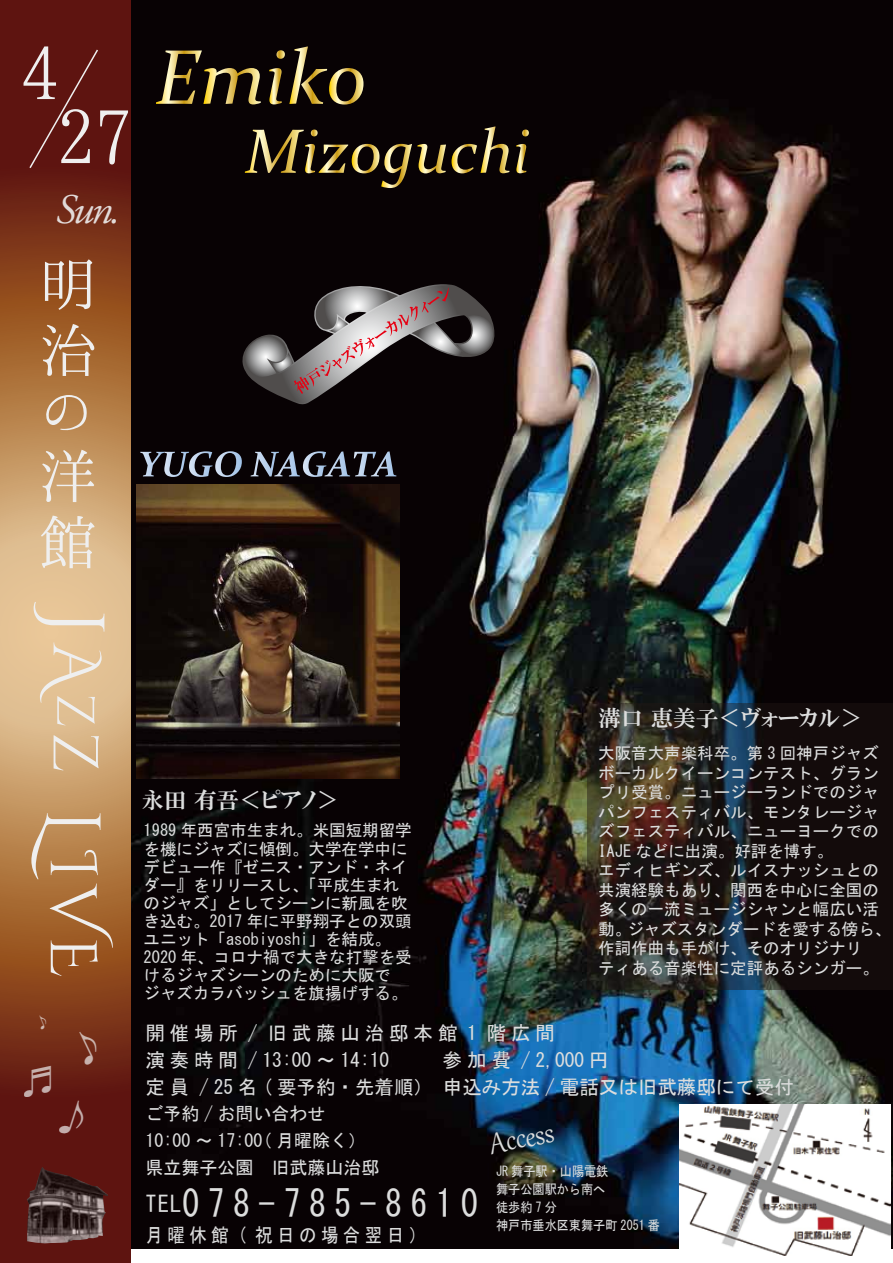
<style>
.page{position:relative;width:893px;height:1263px;background:#fff}
.page>*{position:absolute;margin:0;border:0;box-sizing:border-box;transform-origin:0 0}
.t1{font:84px "Hannari Mincho";color:#efefef}
.t2{font:italic 42px "Adobe Garamond Pro";color:#efefef}
.t3{font:37.5px "MS Gothic";letter-spacing:.25em;color:#dcdddd;scale:.9 1}
.t4{font:36px "Gabriola";color:#dcdddd;scale:.9 1}
.t5{font:33px "Koz Go Pro";color:#efefef}
.t6{font:22.5px "HGP Mincho E";color:#dcdddd}
.t7{font:19.5px/27px "MS Gothic";color:#dcdddd}
.t8{font:19.5px/27px "MS Gothic";letter-spacing:.25em;color:#dcdddd}
.t9{font:19.5px "MS Gothic";letter-spacing:.25em;color:#dcdddd;scale:.9 1}
.t10{font:18px/27px "MS Gothic";color:#dcdddd}
.t11{font:16.5px/19.5px "MS Gothic";color:#dcdddd}
.t12{font:13.5px/18px "MS Gothic";color:#dcdddd;scale:.9 1}
.s1{font-size:22.5px}
</style>
<div class="page">
<img style="left:131px;top:0;width:762px;height:1248px">
<svg style="left:0;top:0;width:131px;height:1263px;background:#975b3b"></svg>
<svg style="left:34px;top:602px;width:70px;height:30px"></svg>
<svg style="left:40px;top:642px;width:62px;height:83px;background:#e4c7a0"></svg>
<svg style="left:54px;top:735px;width:45px;height:35px;background:#dabd97"></svg>
<svg style="left:31px;top:813px;width:82px;height:163px;background:#b17c4c"></svg>
<img style="left:27px;top:1167px;width:81px;height:76px">
<svg style="left:45px;top:259px;width:47px;height:51px"></svg>
<svg style="left:43px;top:324px;width:51px;height:52px;background:#b5865b"></svg>
<svg style="left:46px;top:395px;width:41px;height:35px"></svg>
<svg style="left:42px;top:450px;width:52px;height:52px;background:#d2b189"></svg>
<svg style="left:41px;top:516px;width:53px;height:52px"></svg>
<img style="left:680px;top:1105px;width:210px;height:150px">
<div style="left:28px;top:48px;width:72px;height:122px;background:#5e1410"></div>
<svg style="left:587px;top:703px;width:306px;height:287px;background:#201b1a"></svg>
<svg style="left:241px;top:284px;width:254px;height:120px;background:#4e4647"></svg>
<svg style="left:140px;top:451px;width:102px;height:26px;background:#454852"></svg>
<svg style="left:251px;top:451px;width:145px;height:26px;background:#41454f"></svg>
<svg style="left:156px;top:50px;width:105px;height:54px;background:#483d25"></svg>
<svg style="left:269px;top:46px;width:94px;height:59px;background:#463b23"></svg>
<svg style="left:245px;top:130px;width:201px;height:58px;background:#392f1c"></svg>
<svg style="left:452px;top:126px;width:57px;height:47px;background:#443a24"></svg>
<svg style="left:516px;top:130px;width:13px;height:43px"></svg>
<img style="left:137px;top:485px;width:263px;height:293px">
<svg style="left:59px;top:1098px;width:30px;height:40px"></svg>
<svg style="left:72px;top:1028px;width:31px;height:38px"></svg>
<svg style="left:36px;top:1014px;width:12px;height:15px"></svg>
<h1 class="t1" style="left:21px;top:29px;width:39px">4</h1>
<h1 class="t1" style="left:57px;top:93px;width:77px">27</h1>
<h2 class="t2" style="left:55px;top:184px;width:67px">Sun.</h2>
<h3 class="t5" style="left:24px;top:1060px;width:34px">♬</h3>
<h3 class="t6" style="left:142px;top:789px;width:199px">永田 有吾＜ピアノ＞</h3>
<p class="t11" style="left:144px;top:821px;width:270px;line-height:18px">1989 年西宮市生まれ。米国短期留学を機にジャズに傾倒。大学在学中にデビュー作『ゼニス・アンド・ネイダー』をリリースし、「平成生まれのジャズ」としてシーンに新風を吹き込む。2017 年に平野翔子との双頭ユニット「asobiyoshi」を結成。<br>2020 年、コロナ禍で大きな打撃を受けるジャズシーンのために大阪でジャズカラバッシュを旗揚げする。</p>
<h3 class="t6" style="left:598px;top:706px;width:266px">溝口 恵美子＜ヴォーカル＞</h3>
<p class="t11" style="left:598px;top:743px;width:295px">大阪音大声楽科卒。第 3 回神戸ジャズボーカルクイーンコンテスト、グランプリ受賞。ニュージーランドでのジャパンフェスティバル、モンタレージャズフェスティバル、ニューヨークでの<br>IAJE などに出演。好評を博す。<br>エディヒギンズ、ルイスナッシュとの共演経験もあり、関西を中心に全国の多くの一流ミュージシャンと幅広い活動。ジャズスタンダードを愛する傍ら、作詞作曲も手がけ、そのオリジナリ<br>ティある音楽性に定評あるシンガー。</p>
<p class="t8" style="left:146px;top:1019px;width:411px">開催場所 / 旧武藤山治邸本館 1 階広間演奏時間 / 13:00 ～ 14:10　</p>
<p class="t7" style="left:146px;top:1046px;width:650px;text-indent:297px">参加費 /2,000円<br>定員 / 25 名 ( 要予約・先着順）　申込み方法 / 電話又は旧武藤邸にて受付</p>
<p class="t10" style="left:146px;top:1099px;width:235px">ご予約 / お問い合わせ<br>10:00 ～ 17:00( 月曜除く）県立舞子公園　旧武藤山治邸</p>
<h3 class="t3" style="left:146px;top:1185px;width:371px"><span class="s1">TEL</span>078-785-8610</h3>
<p class="t9" style="left:146px;top:1225px;width:314px">月曜休館 ( 祝日の場合翌日）</p>
<h3 class="t4" style="left:486px;top:1120px;width:73px;rotate:-11deg">Access</h3>
<p class="t12" style="left:496px;top:1162px;width:184px">JR 舞子駅・山陽電鉄<br>舞子公園駅から南へ<br>徒歩約 7 分<br>神戸市垂水区東舞子町 2051 番</p>
</div>
